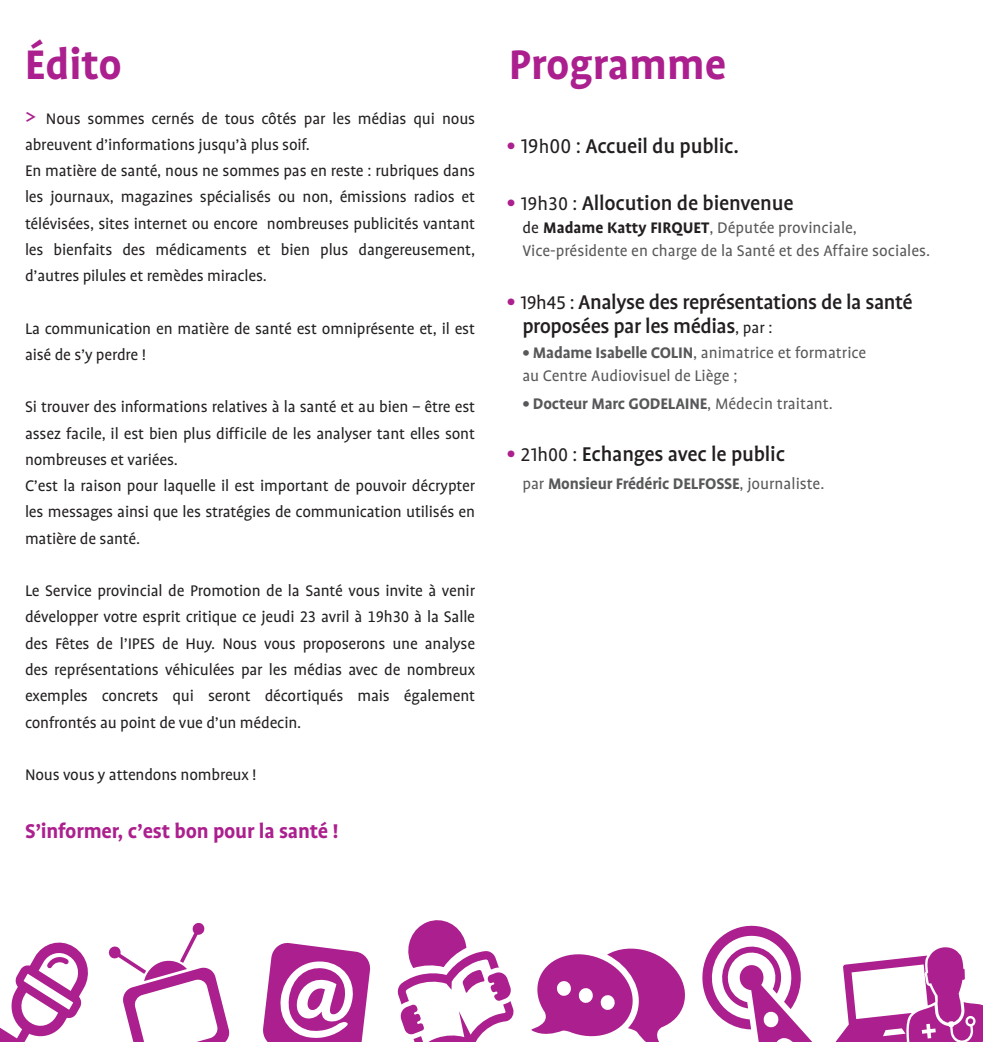
<style>
.page{position:relative;width:983px;height:1042px;background:#fff}
.page>*{position:absolute;margin:0;border:0;box-sizing:border-box;transform-origin:0 0}
.t1{font:700 47.25px "Profile OT";color:#ab208e}
.t2{font:500 22.75px/24.5px "Profile OT";letter-spacing:-.02em;color:#231f20}
.t3{font:700 22.75px "Profile OT";letter-spacing:-.01em;color:#ab208e}
.t4{font:17.5px/26.2px "Profile OT";letter-spacing:-.01em;color:#231f20}
.t5{font:17.5px/23.1px "Profile OT";color:#57585a}
.t6{font:700 17.5px "Profile OT";letter-spacing:-.01em;color:#57585a}
.s1{font-size:24.5px;color:#ab208e}
.s2{font-weight:400}
.s3{font-weight:400;font-size:21px}
.s4{color:#231f20}
.s5{font-weight:700;color:#231f20}
.s6{font-weight:400;font-size:17.5px}
.s7{font-weight:700}
</style>
<div class="page">
<svg style="left:397px;top:920px;width:416px;height:122px"></svg>
<svg style="left:263px;top:943px;width:108px;height:99px"></svg>
<svg style="left:0;top:922px;width:230px;height:120px"></svg>
<svg style="left:835px;top:947px;width:148px;height:95px"></svg>
<h1 class="t1" style="left:25px;top:38px;width:99px">Édito</h1>
<h1 class="t1" style="left:508px;top:38px;width:219px">Programme</h1>
<p class="t4" style="left:25px;top:105px;width:451px"><span class="s1">&gt;</span> Nous sommes cernés de tous côtés par les médias qui nous abreuvent d’informations jusqu’à plus soif.<br>En matière de santé, nous ne sommes pas en reste : rubriques dans les journaux, magazines spécialisés ou non, émissions radios et télévisées, sites internet ou encore nombreuses publicités vantant les bienfaits des médicaments et bien plus dangereusement, d’autres pilules et remèdes miracles.</p>
<p class="t4" style="left:25px;top:315px;width:451px">La communication en matière de santé est omniprésente et, il est aisé de s’y perdre !</p>
<p class="t4" style="left:25px;top:394px;width:451px">Si trouver des informations relatives à la santé et au bien – être est assez facile, il est bien plus difficile de les analyser tant elles sont nombreuses et variées.<br>C’est la raison pour laquelle il est important de pouvoir décrypter les messages ainsi que les stratégies de communication utilisés en matière de santé.</p>
<p class="t4" style="left:25px;top:578px;width:451px;text-align:justify">Le Service provincial de Promotion de la Santé vous invite à venir développer votre esprit critique ce jeudi 23 avril à 19h30 à la Salle des Fêtes de l’IPES de Huy. Nous vous proposerons une analyse des représentations véhiculées par les médias avec de nombreux exemples concrets qui seront décortiqués mais également confrontés au point de vue d’un médecin.</p>
<p class="t4" style="left:25px;top:762px;width:233px">Nous vous y attendons nombreux !</p>
<h2 class="t3" style="left:25px;top:818px;width:314px">S’informer, c’est bon pour la santé !</h2>
<h2 class="t2" style="left:506px;top:135px;width:234px"><span class="s1">•</span> <span class="s2">19</span><span class="s3">h</span><span class="s2">00 :</span> Accueil du public.</h2>
<h2 class="t2" style="left:506px;top:191px;width:288px"><span class="s1">•</span> <span class="s3">19h30 :</span> Allocution de bienvenue</h2>
<p class="t5" style="left:522px;top:217px;width:409px"><span class="s4">de</span> <span class="s5">Madame Katty FIRQUET</span>, Députée provinciale,<br>Vice-présidente en charge de la Santé et des Affaire sociales.</p>
<h2 class="t2" style="left:522px;top:290px;width:392px;text-indent:-16px"><span class="s1">•</span> <span class="s3">19h45 :</span> Analyse des représentations de la santé proposées par les médias<span class="s6">, par :</span></h2>
<p class="t5" style="left:522px;top:341px;width:345px"><span class="s7">• Madame Isabelle COLIN</span>, animatrice et formatrice au Centre Audiovisuel de Liège ;</p>
<p class="t6" style="left:522px;top:394px;width:312px">• Docteur Marc GODELAINE<span class="s2">, Médecin traitant.</span></p>
<h2 class="t2" style="left:506px;top:443px;width:280px"><span class="s1">•</span> <span class="s3">21h00 :</span> Echanges avec le public</h2>
<p class="t6" style="left:522px;top:474px;width:303px"><span class="s2">par</span> Monsieur Frédéric DELFOSSE<span class="s2">, journaliste.</span></p>
</div>
